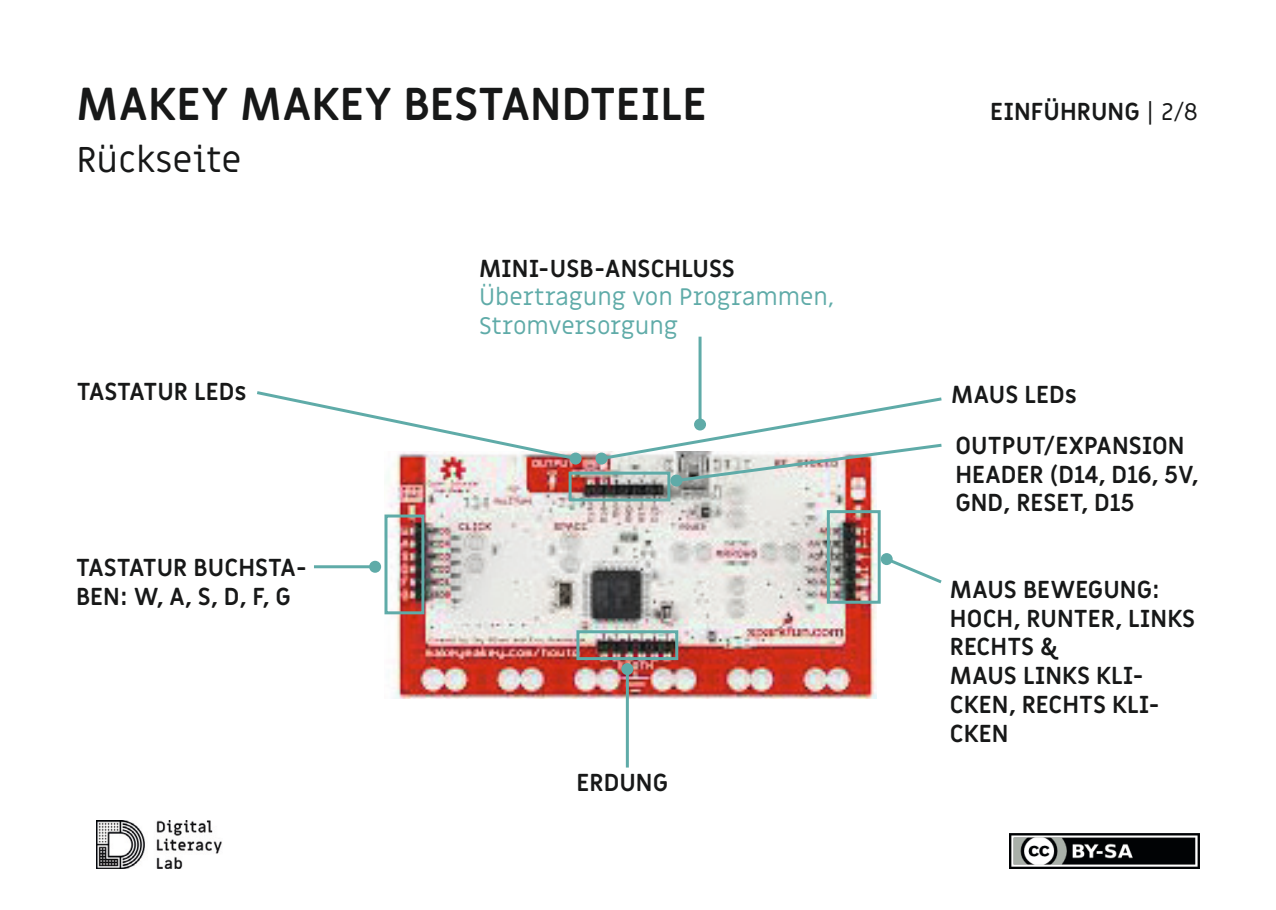
<style>
.page{position:relative;width:1276px;height:910px;background:#fff}
.page>*{position:absolute;margin:0;border:0;box-sizing:border-box;transform-origin:0 0}
.t1{font:700 45px "Miriam Libre";color:#171818}
.t2{font:36px "Miriam Libre";color:#171818}
.t3{font:700 24px/28.8px "Miriam Libre";color:#171818}
.t4{font:24px "Miriam Libre";color:#5faba8}
.s1{font-weight:400}
</style>
<div class="page">
<img style="left:384px;top:451px;width:492px;height:247px">
<img style="left:1010px;top:833px;width:189px;height:36px">
<hr style="left:698px;top:337px;width:3px;height:87px;background:#5faba8">
<hr style="left:314px;top:565px;width:61px;height:3px;background:#5faba8">
<div style="left:369px;top:561px;width:12px;height:12px;background:#5faba8;border-radius:50%"></div>
<hr style="left:626px;top:669px;width:3px;height:98px;background:#5faba8">
<div style="left:621px;top:663px;width:12px;height:12px;background:#5faba8;border-radius:50%"></div>
<svg style="left:883px;top:555px;width:59px;height:29px"></svg>
<div style="left:880px;top:553px;width:12px;height:12px;background:#5faba8;border-radius:50%"></div>
<svg style="left:595px;top:453px;width:12px;height:12px"></svg>
<svg style="left:598px;top:395px;width:344px;height:89px"></svg>
<div style="left:670px;top:474px;width:12px;height:12px;background:#5faba8;border-radius:50%"></div>
<svg style="left:257px;top:391px;width:322px;height:71px"></svg>
<div style="left:569px;top:453px;width:12px;height:12px;background:#5faba8;border-radius:50%"></div>
<img style="left:96px;top:820px;width:126px;height:49px">
<div style="left:384px;top:514px;width:40px;height:100px;border:3px solid #5faba8"></div>
<div style="left:568px;top:472px;width:102px;height:29px;border:3px solid #5faba8"></div>
<div style="left:576px;top:630px;width:102px;height:30px;border:3px solid #5faba8"></div>
<div style="left:827px;top:510px;width:53px;height:94px;border:3px solid #5faba8"></div>
<p class="t1" style="left:77px;top:77px;width:632px">MAKEY MAKEY BESTANDTEILE</p>
<p class="t2" style="left:77px;top:138px;width:167px">Rückseite</p>
<p class="t3" style="left:77px;top:378px;width:171px">TASTATUR LEDs</p>
<p class="t3" style="left:76px;top:554px;width:232px">TASTATUR BUCHSTA-<br>BEN: W, A, S, D, F, G</p>
<p class="t3" style="left:479px;top:255px;width:257px">MINI-USB-ANSCHLUSS</p>
<p class="t4" style="left:479px;top:283px;width:356px">Übertragung von Programmen,</p>
<p class="t4" style="left:479px;top:311px;width:200px">Stromversorgung</p>
<p class="t3" style="left:576px;top:769px;width:93px">ERDUNG</p>
<p class="t3" style="left:990px;top:98px;width:209px">EINFÜHRUNG <span class="s1">| 2/8</span></p>
<p class="t3" style="left:951px;top:381px;width:127px">MAUS LEDs</p>
<p class="t3" style="left:955px;top:432px;width:245px">OUTPUT/EXPANSION<br>HEADER (D14, D16, 5V,<br>GND, RESET, D15</p>
<p class="t3" style="left:950px;top:576px;width:247px">MAUS BEWEGUNG:<br>HOCH, RUNTER, LINKS<br>RECHTS &amp;</p>
<p class="t3" style="left:950px;top:662px;width:211px">MAUS LINKS KLI-<br>CKEN, RECHTS KLI-<br>CKEN</p>
</div>
